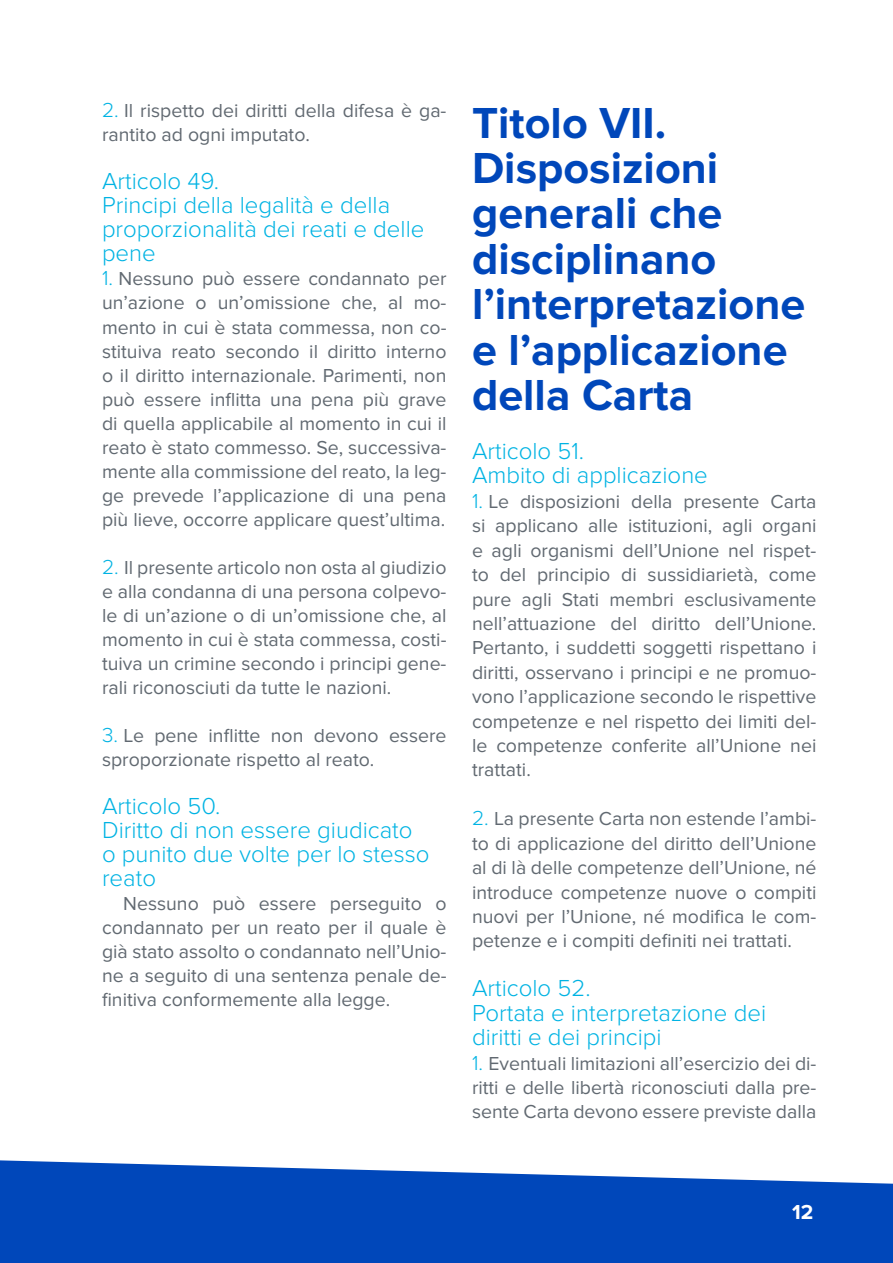
<style>
.page{position:relative;width:893px;height:1263px;background:#fff}
.page>*{position:absolute;margin:0;border:0;box-sizing:border-box;transform-origin:0 0}
.t1{font:700 45px/45.5px "Proxima Nova";color:#0047ba}
.t2{font:300 24px/24px "Proxima Nova";color:#00b3e3}
.t3{font:700 21px "Proxima Nova";color:#fff}
.t4{font:19.5px/24px "Proxima Nova";color:#616971;text-align:justify}
.s1{font-weight:300;font-size:21px;color:#00b3e3}
</style>
<div class="page">
<svg style="left:0;top:1160px;width:893px;height:103px;background:#1d5cc2"></svg>
<p class="t4" style="left:102px;top:99px;width:346px"><span class="s1">2.</span> Il rispetto dei diritti della difesa è ga&shy;rantito ad ogni imputato.</p>
<p class="t2" style="left:102px;top:170px;width:324px">Articolo 49.<br>Principi della legalità e della proporzionalità dei reati e delle pene</p>
<p class="t4" style="left:102px;top:267px;width:346px"><span class="s1">1.</span> Nessuno può essere condannato per un’azione o un’omissione che, al mo&shy;mento in cui è stata commessa, non co&shy;stituiva reato secondo il diritto interno o il diritto internazionale. Parimenti, non può essere inflitta una pena più grave di quella applicabile al momento in cui il reato è stato commesso. Se, successiva&shy;mente alla commissione del reato, la leg&shy;ge prevede l’applicazione di una pena più lieve, occorre applicare quest’ultima.</p>
<p class="t4" style="left:102px;top:555px;width:346px"><span class="s1">2.</span> Il presente articolo non osta al giudizio e alla condanna di una persona colpevo&shy;le di un’azione o di un’omissione che, al momento in cui è stata commessa, costi&shy;tuiva un crimine secondo i principi gene&shy;rali riconosciuti da tutte le nazioni.</p>
<p class="t4" style="left:102px;top:723px;width:346px"><span class="s1">3.</span> Le pene inflitte non devono essere sproporzionate rispetto al reato.</p>
<p class="t2" style="left:102px;top:794px;width:329px">Articolo 50.<br>Diritto di non essere giudicato o punito due volte per lo stesso reato</p>
<p class="t4" style="left:102px;top:891px;width:346px;text-indent:21px">Nessuno può essere perseguito o condannato per un reato per il quale è già stato assolto o condannato nell’Unio&shy;ne a seguito di una sentenza penale de&shy;finitiva conformemente alla legge.</p>
<h1 class="t1" style="left:472px;top:101px;width:335px">Titolo VII.<br>Disposizioni generali che disciplinano l’interpretazione e l’applicazione della Carta</h1>
<p class="t2" style="left:472px;top:439px;width:237px;line-height:24.5px">Articolo 51.<br>Ambito di applicazione</p>
<p class="t4" style="left:472px;top:489px;width:346px;line-height:24.5px"><span class="s1">1.</span> Le disposizioni della presente Carta si applicano alle istituzioni, agli organi e agli organismi dell’Unione nel rispet&shy;to del principio di sussidiarietà, come pure agli Stati membri esclusivamente nell’attuazione del diritto dell’Unione.<br>Pertanto, i suddetti soggetti rispettano i diritti, osservano i principi e ne promuo&shy;vono l’applicazione secondo le rispettive competenze e nel rispetto dei limiti del&shy;le competenze conferite all’Unione nei trattati.</p>
<p class="t4" style="left:472px;top:807px;width:346px;line-height:24.5px"><span class="s1">2.</span> La presente Carta non estende l’ambi&shy;to di applicazione del diritto dell’Unione al di là delle competenze dell’Unione, né introduce competenze nuove o compiti nuovi per l’Unione, né modifica le com&shy;petenze e i compiti definiti nei trattati.</p>
<p class="t2" style="left:472px;top:976px;width:296px;line-height:24.5px">Articolo 52.<br>Portata e interpretazione dei diritti e dei principi</p>
<p class="t4" style="left:472px;top:1051px;width:346px;line-height:24.5px"><span class="s1">1.</span> Eventuali limitazioni all’esercizio dei di&shy;ritti e delle libertà riconosciuti dalla pre&shy;sente Carta devono essere previste dalla</p>
<p class="t3" style="left:792px;top:1199px;width:23px">12</p>
</div>
